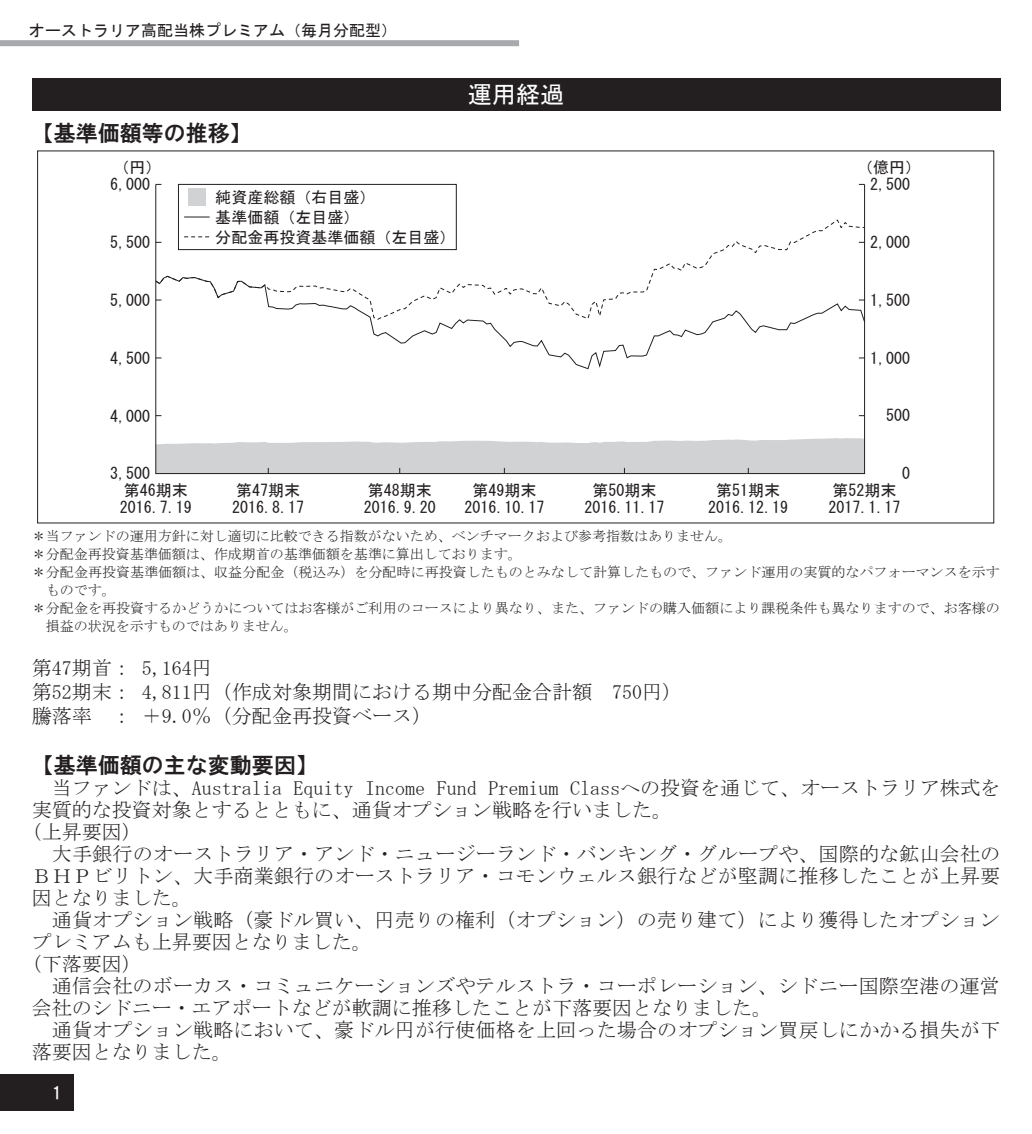
<style>
.page{position:relative;width:1032px;height:1134px;background:#fff}
.page>*{position:absolute;margin:0;border:0;box-sizing:border-box;transform-origin:0 0}
.t1{font:24px "MS Gothic";color:#fff}
.t2{font:22px "HGS Gothic E";color:#231f20}
.t3{font:20px/24px "MS Mincho";letter-spacing:.01em;color:#231f20}
.t4{font:16.6px "HGS Gothic E";color:#fff}
.t5{font:16px/17px "MS Gothic";color:#231f20}
.t6{font:14px "MS Mincho";color:#231f20}
</style>
<div class="page">
<div style="left:0;top:1074px;width:74px;height:37px;background:#231f20"></div>
<div style="left:0;top:40px;width:519px;height:6px;background:#a8a9ad"></div>
<div style="left:32px;top:78px;width:968px;height:32px;background:#231f20"></div>
<svg style="left:157px;top:438px;width:706px;height:34px;background:#d5d6d8"></svg>
<svg style="left:157px;top:219px;width:706px;height:56px"></svg>
<svg style="left:157px;top:275px;width:709px;height:95px"></svg>
<div style="left:178px;top:184px;width:278px;height:66px;background:#fff"></div>
<div style="left:178px;top:184px;width:279px;height:66px;border:1px solid #231f20"></div>
<div style="left:188px;top:189px;width:17px;height:17px;background:#d1d2d4"></div>
<svg style="left:184px;top:216px;width:26px;height:1px"></svg>
<svg style="left:184px;top:236px;width:26px;height:1px"></svg>
<p class="t5" style="left:29px;top:22px;width:369px">オーストラリア高配当株プレミアム（毎月分配型）</p>
<p class="t1" style="left:468px;top:82px;width:97px">運用経過</p>
<p class="t2" style="left:32px;top:122px;width:222px">【基準価額等の推移】</p>
<p class="t5" style="left:113px;top:158px;width:49px">（円）</p>
<p class="t5" style="left:857px;top:158px;width:65px">（億円）</p>
<p class="t5" style="left:110px;top:176px;width:41px">6,000</p>
<p class="t5" style="left:870px;top:176px;width:41px">2,500</p>
<p class="t5" style="left:215px;top:187px;width:241px;line-height:19.8px">純資産総額（右目盛）<br>基準価額（左目盛）<br>分配金再投資基準価額（左目盛）</p>
<p class="t5" style="left:870px;top:234px;width:41px">2,000</p>
<p class="t5" style="left:110px;top:234px;width:41px">5,500</p>
<p class="t5" style="left:110px;top:292px;width:41px">5,000</p>
<p class="t5" style="left:870px;top:292px;width:41px">1,500</p>
<p class="t5" style="left:110px;top:349px;width:41px">4,500</p>
<p class="t5" style="left:870px;top:349px;width:41px">1,000</p>
<p class="t5" style="left:110px;top:407px;width:41px">4,000</p>
<p class="t5" style="left:886px;top:407px;width:25px">500</p>
<p class="t5" style="left:902px;top:465px;width:9px">0</p>
<p class="t5" style="left:110px;top:465px;width:41px">3,500</p>
<p class="t5" style="left:120px;top:481px;width:73px">第46期末<br>2016.7.19</p>
<p class="t5" style="left:232px;top:481px;width:74px">第47期末<br>2016.8.17</p>
<p class="t5" style="left:364px;top:481px;width:73px">第48期末<br>2016.9.20</p>
<p class="t5" style="left:464px;top:481px;width:82px;text-align:center">第49期末<br>2016.10.17</p>
<p class="t5" style="left:584px;top:481px;width:81px;text-align:center">第50期末<br>2016.11.17</p>
<p class="t5" style="left:708px;top:481px;width:81px;text-align:center">第51期末<br>2016.12.19</p>
<p class="t5" style="left:828px;top:481px;width:73px">第52期末<br>2017.1.17</p>
<p class="t6" style="left:32px;top:529px;width:702px">＊当ファンドの運用方針に対し適切に比較できる指数がないため、ベンチマークおよび参考指数はありません。</p>
<p class="t6" style="left:32px;top:547px;width:492px">＊分配金再投資基準価額は、作成期首の基準価額を基準に算出しております。</p>
<p class="t6" style="left:32px;top:565px;width:969px">＊分配金再投資基準価額は、収益分配金（税込み）を分配時に再投資したものとみなして計算したもので、ファンド運用の実質的なパフォーマンスを示す</p>
<p class="t6" style="left:46px;top:583px;width:71px">ものです。</p>
<p class="t6" style="left:32px;top:601px;width:969px">＊分配金を再投資するかどうかについてはお客様がご利用のコースにより異なり、また、ファンドの購入価額により課税条件も異なりますので、お客様の</p>
<p class="t6" style="left:46px;top:619px;width:253px">損益の状況を示すものではありません。</p>
<p class="t3" style="left:32px;top:655px;width:652px">第47期首： 5,164円<br>第52期末： 4,811円（作成対象期間における期中分配金合計額　750円）騰落率 ：＋9.0％（分配金再投資ベース）</p>
<p class="t2" style="left:32px;top:754px;width:287px">【基準価額の主な変動要因】</p>
<p class="t3" style="left:52px;top:776px;width:950px">当ファンドは、Australia Equity Income Fund Premium Classへの投資を通じて、オーストラリア株式を</p>
<p class="t3" style="left:32px;top:798px;width:642px">実質的な投資対象とするとともに、通貨オプション戦略を行いました。</p>
<p class="t3" style="left:22px;top:820px;width:122px">（上昇要因）</p>
<p class="t3" style="left:52px;top:842px;width:950px">大手銀行のオーストラリア・アンド・ニュージーランド・バンキング・グループや、国際的な鉱山会社の</p>
<p class="t3" style="left:32px;top:864px;width:970px">ＢＨＰビリトン、大手商業銀行のオーストラリア・コモンウェルス銀行などが堅調に推移したことが上昇要</p>
<p class="t3" style="left:32px;top:886px;width:162px">因となりました。</p>
<p class="t3" style="left:52px;top:908px;width:949px">通貨オプション戦略（豪ドル買い、円売りの権利（オプション）の売り建て）により獲得したオプション</p>
<p class="t3" style="left:32px;top:930px;width:342px">プレミアムも上昇要因となりました。</p>
<p class="t3" style="left:22px;top:952px;width:122px">（下落要因）</p>
<p class="t3" style="left:52px;top:974px;width:949px">通信会社のボーカス・コミュニケーションズやテルストラ・コーポレーション、シドニー国際空港の運営</p>
<p class="t3" style="left:32px;top:996px;width:742px">会社のシドニー・エアポートなどが軟調に推移したことが下落要因となりました。</p>
<p class="t3" style="left:52px;top:1018px;width:950px">通貨オプション戦略において、豪ドル円が行使価格を上回った場合のオプション買戻しにかかる損失が下</p>
<p class="t3" style="left:32px;top:1040px;width:202px">落要因となりました。</p>
<p class="t4" style="left:52px;top:1085px;width:11px">1</p>
</div>
